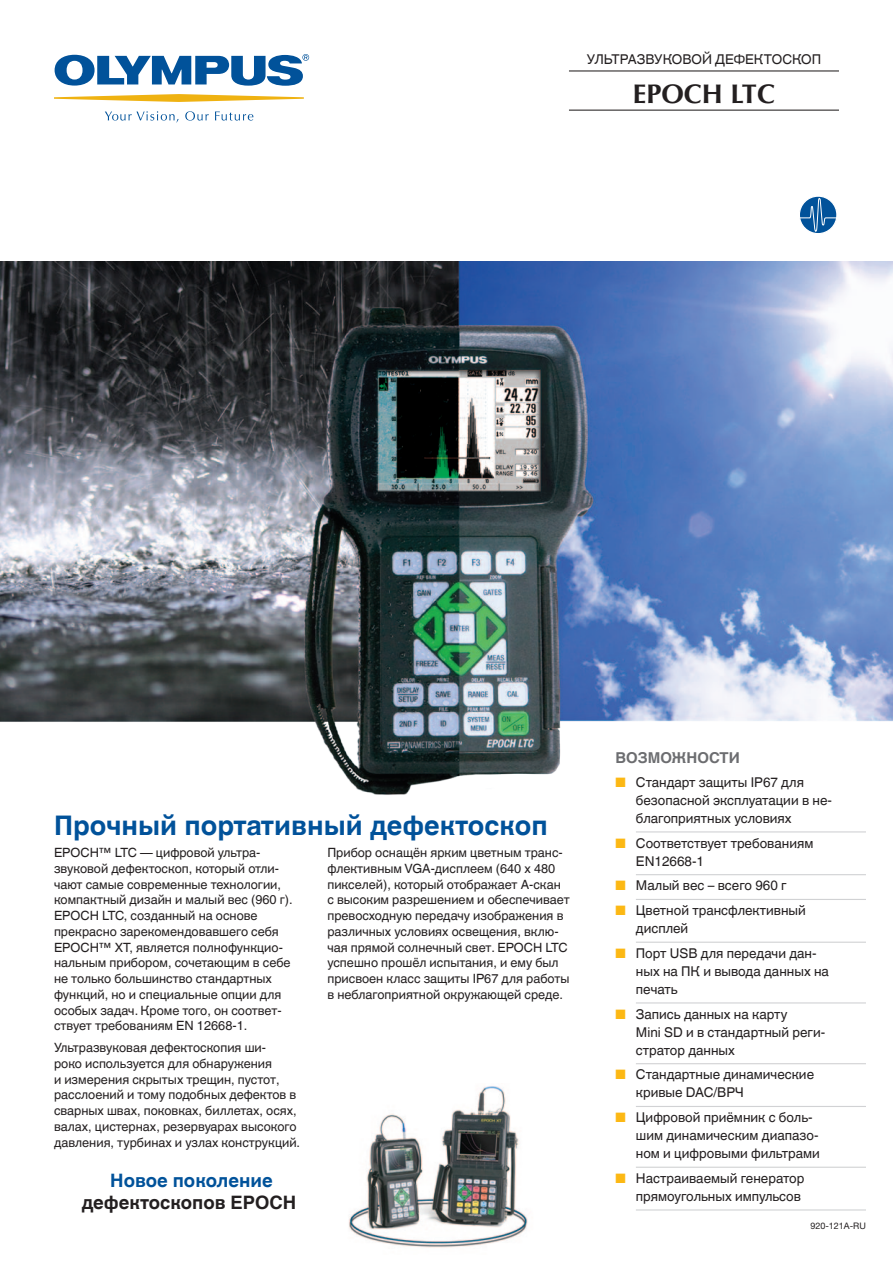
<style>
.page{position:relative;width:893px;height:1263px;background:#fff}
.page>*{position:absolute;margin:0;border:0;box-sizing:border-box;transform-origin:0 0}
.Title_1_287{font:700 27px "Helvetica World";color:#01529a}
.Title_0{font:700 27px "Optima LT Std";color:#231f20}
.t1{font:700 18.45px "Helvetica World";color:#231f20}
.t2{font:700 18.45px "Helvetica World";color:#01529a}
.Title_Feature{font:700 15px "Helvetica World";color:#6c6d70}
.Bullet_Feature_02{font:13.5px/18px "Helvetica World";color:#231f20}
.Title_00{font:13.5px "Helvetica World";letter-spacing:-.005em;color:#231f20}
.Text{font:12.75px/15.8px "Helvetica World";color:#231f20}
.t3{font:9px "Helvetica Neue LT Std";color:#231f20}
.s1{color:#fcb814}
</style>
<div class="page">
<img style="left:349px;top:1086px;width:179px;height:162px">
<hr style="left:636px;top:831px;width:230px;height:1px;background:#d1d2d4">
<hr style="left:636px;top:874px;width:230px;height:1px;background:#d1d2d4">
<hr style="left:636px;top:899px;width:230px;height:1px;background:#d1d2d4">
<hr style="left:636px;top:942px;width:230px;height:1px;background:#d1d2d4">
<hr style="left:636px;top:1002px;width:230px;height:1px;background:#d1d2d4">
<hr style="left:636px;top:1063px;width:230px;height:1px;background:#d1d2d4">
<hr style="left:636px;top:1106px;width:230px;height:1px;background:#d1d2d4">
<hr style="left:636px;top:1167px;width:230px;height:1px;background:#d1d2d4">
<hr style="left:636px;top:1209px;width:230px;height:1px;background:#d1d2d4">
<svg style="left:799px;top:196px;width:38px;height:38px"></svg>
<div style="left:799px;top:195px;width:38px;height:39px;border:1px solid #fff;border-radius:50%"></div>
<svg style="left:799px;top:198px;width:38px;height:34px"></svg>
<svg style="left:54px;top:94px;width:250px;height:8px"></svg>
<svg style="left:55px;top:54px;width:254px;height:32px"></svg>
<svg style="left:105px;top:111px;width:73px;height:12px"></svg>
<svg style="left:185px;top:111px;width:24px;height:10px"></svg>
<svg style="left:215px;top:111px;width:38px;height:10px"></svg>
<hr style="left:569px;top:70px;width:270px;height:1px;background:#231f20">
<hr style="left:569px;top:110px;width:270px;height:1px;background:#231f20">
<img style="left:0;top:261px;width:893px;height:534px">
<p class="Title_00" style="left:587px;top:51px;width:236px">УЛЬТРАЗВУКОВОЙ ДЕФЕКТОСКОП</p>
<p class="Title_0" style="left:633px;top:78px;width:144px">EPOCH LTC</p>
<p class="Title_1_287" style="left:54px;top:809px;width:495px">Прочный портативный дефектоскоп</p>
<p class="Text" style="left:54px;top:845px;width:240px">EPOCH™ LTC — цифровой ультра&shy;звуковой дефектоскоп, который отли&shy;чают самые современные технологии, компактный дизайн и малый вес (960 г).<br>EPOCH LTC, созданный на основе прекрасно зарекомендовавшего себя EPOCH™ XT, является полнофункцио&shy;нальным прибором, сочетающим в себе не только большинство стандартных функций, но и специальные опции для особых задач. Кроме того, он соответ&shy;ствует требованиям EN 12668-1.</p>
<p class="Text" style="left:54px;top:1040px;width:248px">Ультразвуковая дефектоскопия ши-<br>роко используется для обнаружения<br>и измерения скрытых трещин, пустот, расслоений и тому подобных дефектов в сварных швах, поковках, биллетах, осях, валах, цистернах, резервуарах высокого давления, турбинах и узлах конструкций.</p>
<p class="t2" style="left:110px;top:1169px;width:164px">Новое поколение</p>
<p class="t1" style="left:82px;top:1192px;width:216px">дефектоскопов EPOCH</p>
<p class="Text" style="left:327px;top:845px;width:244px">Прибор оснащён ярким цветным транс&shy;флективным VGA-дисплеем (640 x 480 пикселей), который отображает А-скан с высоким разрешением и обеспечивает превосходную передачу изображения в различных условиях освещения, вклю&shy;чая прямой солнечный свет. EPOCH LTC успешно прошёл испытания, и ему был присвоен класс защиты IP67 для работы в неблагоприятной окружающей среде.</p>
<p class="Title_Feature" style="left:616px;top:749px;width:126px">ВОЗМОЖНОСТИ</p>
<p class="Bullet_Feature_02" style="left:636px;top:773px;width:198px;text-indent:-20px"><span class="s1">■</span> Стандарт защиты IP67 для безопасной эксплуатации в не&shy;благоприятных условиях</p>
<p class="Bullet_Feature_02" style="left:636px;top:834px;width:179px;text-indent:-20px"><span class="s1">■</span> Соответствует требованиям<br>EN12668-1</p>
<p class="Bullet_Feature_02" style="left:616px;top:877px;width:172px"><span class="s1">■</span> Малый вес – всего 960 г</p>
<p class="Bullet_Feature_02" style="left:636px;top:901px;width:171px;text-indent:-20px"><span class="s1">■</span> Цветной трансфлективный дисплей</p>
<p class="Bullet_Feature_02" style="left:636px;top:944px;width:195px;text-indent:-20px"><span class="s1">■</span> Порт USB для передачи дан&shy;ных на ПК и вывода данных на печать</p>
<p class="Bullet_Feature_02" style="left:636px;top:1005px;width:191px;text-indent:-20px"><span class="s1">■</span> Запись данных на карту<br>Mini SD и в стандартный реги&shy;стратор данных</p>
<p class="Bullet_Feature_02" style="left:636px;top:1066px;width:180px;text-indent:-20px"><span class="s1">■</span> Стандартные динамические кривые DAC/ВРЧ</p>
<p class="Bullet_Feature_02" style="left:636px;top:1108px;width:185px;text-indent:-20px"><span class="s1">■</span> Цифровой приёмник с боль&shy;шим динамическим диапазо&shy;ном и цифровыми фильтрами</p>
<p class="Bullet_Feature_02" style="left:616px;top:1169px;width:190px;text-align:right"><span class="s1">■</span> Настраиваемый генератор прямоугольных импульсов</p>
<p class="t3" style="left:810px;top:1220px;width:57px">920-121A-RU</p>
</div>
